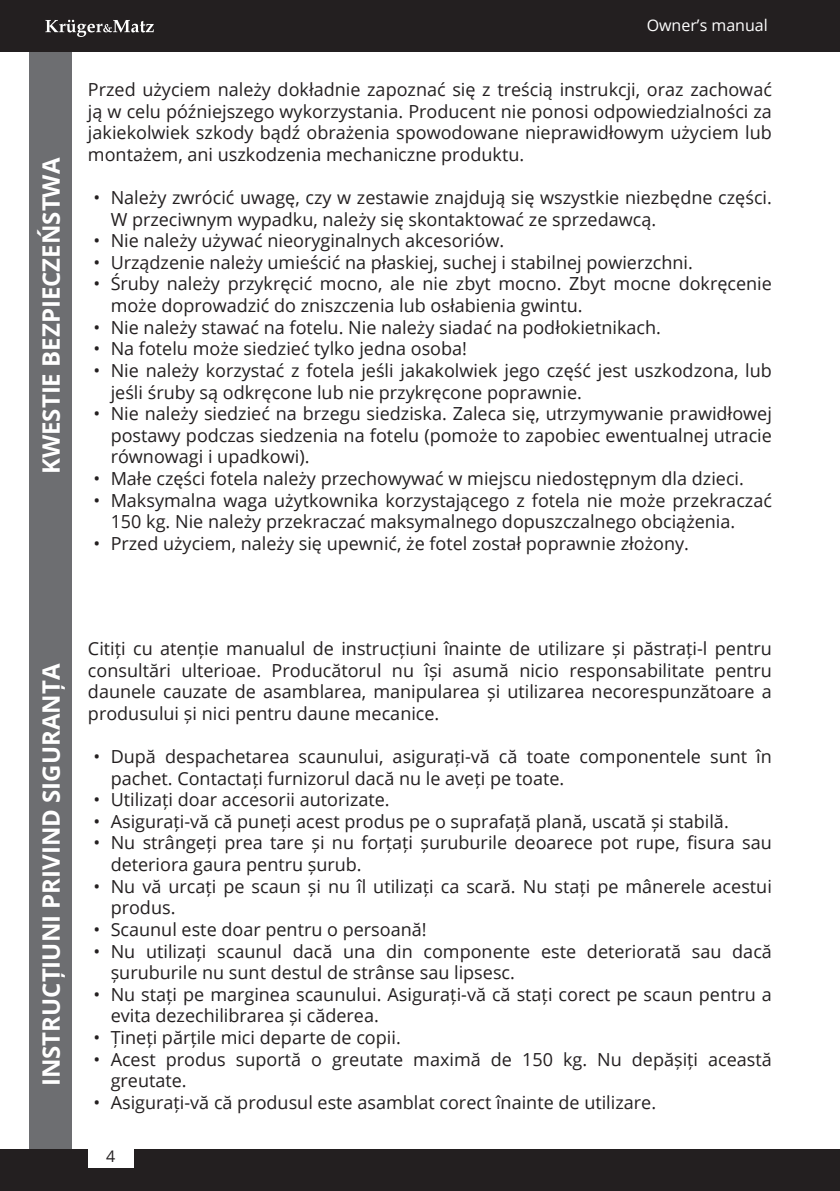
<style>
.page{position:relative;width:840px;height:1191px;background:#fff}
.page>*{position:absolute;margin:0;border:0;box-sizing:border-box;transform-origin:0 0}
.t1{font:700 24px "Open Sans";color:#fff}
.t2{font:18px/21.6px "Open Sans";color:#231f20}
.t3{font:16px "Open Sans";color:#fff}
.t4{font:16px "Open Sans";color:#231f20}
</style>
<div class="page">
<div style="left:30px;top:0;width:42px;height:1191px;background:#6d6e71"></div>
<div style="left:0;top:0;width:839px;height:51px;background:#231f20"></div>
<svg style="left:45px;top:20px;width:109px;height:17px"></svg>
<div style="left:0;top:1149px;width:839px;height:42px;background:#231f20"></div>
<div style="left:88px;top:1144px;width:45px;height:24px;background:#fff"></div>
<h1 class="t1" style="left:34px;top:474px;width:318px;rotate:-90deg">KWESTIE BEZPIECZEŃSTWA</h1>
<p class="t3" style="left:646px;top:18px;width:123px">Owner’s manual</p>
<p class="t2" style="left:88px;top:78px;width:685px;text-align:justify">Przed użyciem należy dokładnie zapoznać się z treścią instrukcji, oraz zachować ją w celu późniejszego wykorzystania. Producent nie ponosi odpowiedzialności za jakiekolwiek szkody bądź obrażenia spowodowane nieprawidłowym użyciem lub montażem, ani uszkodzenia mechaniczne produktu.</p>
<p class="t2" style="left:111px;top:186px;width:662px;text-indent:-17px">• Należy zwrócić uwagę, czy w zestawie znajdują się wszystkie niezbędne części.<br>W przeciwnym wypadku, należy się skontaktować ze sprzedawcą.</p>
<p class="t2" style="left:94px;top:229px;width:412px">• Nie należy używać nieoryginalnych akcesoriów.</p>
<p class="t2" style="left:94px;top:251px;width:600px">• Urządzenie należy umieścić na płaskiej, suchej i stabilnej powierzchni.</p>
<p class="t2" style="left:111px;top:273px;width:662px;text-indent:-17px">• Śruby należy przykręcić mocno, ale nie zbyt mocno. Zbyt mocne dokręcenie może doprowadzić do zniszczenia lub osłabienia gwintu.</p>
<p class="t2" style="left:94px;top:316px;width:568px">• Nie należy stawać na fotelu. Nie należy siadać na podłokietnikach.</p>
<p class="t2" style="left:94px;top:337px;width:375px">• Na fotelu może siedzieć tylko jedna osoba!</p>
<p class="t2" style="left:111px;top:359px;width:662px;text-indent:-17px">• Nie należy korzystać z fotela jeśli jakakolwiek jego część jest uszkodzona, lub jeśli śruby są odkręcone lub nie przykręcone poprawnie.</p>
<p class="t2" style="left:111px;top:402px;width:662px;text-align:justify;text-indent:-17px">• Nie należy siedzieć na brzegu siedziska. Zaleca się, utrzymywanie prawidłowej postawy podczas siedzenia na fotelu (pomoże to zapobiec ewentualnej utracie równowagi i upadkowi).</p>
<p class="t2" style="left:94px;top:467px;width:651px">• Małe części fotela należy przechowywać w miejscu niedostępnym dla dzieci.</p>
<p class="t2" style="left:111px;top:489px;width:662px;text-indent:-17px">• Maksymalna waga użytkownika korzystającego z fotela nie może przekraczać<br>150 kg. Nie należy przekraczać maksymalnego dopuszczalnego obciążenia.</p>
<p class="t2" style="left:94px;top:532px;width:596px">• Przed użyciem, należy się upewnić, że fotel został poprawnie złożony.</p>
<h1 class="t1" style="left:34px;top:1086px;width:424px;rotate:-90deg">INSTRUCȚIUNI PRIVIND SIGURANȚA</h1>
<p class="t2" style="left:88px;top:637px;width:685px;text-align:justify">Citiți cu atenție manualul de instrucțiuni înainte de utilizare și păstrați-l pentru consultări ulterioae. Producătorul nu își asumă nicio responsabilitate pentru daunele cauzate de asamblarea, manipularea și utilizarea necorespunzătoare a produsului și nici pentru daune mecanice.</p>
<p class="t2" style="left:111px;top:745px;width:662px;text-indent:-17px">• După despachetarea scaunului, asigurați-vă că toate componentele sunt în pachet. Contactați furnizorul dacă nu le aveți pe toate.</p>
<p class="t2" style="left:94px;top:788px;width:297px">• Utilizați doar accesorii autorizate.</p>
<p class="t2" style="left:94px;top:810px;width:636px">• Asigurați-vă că puneți acest produs pe o suprafață plană, uscată și stabilă.</p>
<p class="t2" style="left:111px;top:831px;width:662px;text-indent:-17px">• Nu strângeți prea tare și nu forțați șuruburile deoarece pot rupe, fisura sau deteriora gaura pentru șurub.</p>
<p class="t2" style="left:111px;top:875px;width:662px;text-indent:-17px">• Nu vă urcați pe scaun și nu îl utilizați ca scară. Nu stați pe mânerele acestui produs.</p>
<p class="t2" style="left:94px;top:918px;width:334px">• Scaunul este doar pentru o persoană!</p>
<p class="t2" style="left:111px;top:939px;width:662px;text-indent:-17px">• Nu utilizați scaunul dacă una din componente este deteriorată sau dacă șuruburile nu sunt destul de strânse sau lipsesc.</p>
<p class="t2" style="left:111px;top:983px;width:662px;text-indent:-17px">• Nu stați pe marginea scaunului. Asigurați-vă că stați corect pe scaun pentru a evita dezechilibrarea și căderea.</p>
<p class="t2" style="left:94px;top:1026px;width:308px">• Țineți părțile mici departe de copii.</p>
<p class="t2" style="left:111px;top:1047px;width:662px;text-indent:-17px">• Acest produs suportă o greutate maximă de 150 kg. Nu depășiți această greutate.</p>
<p class="t2" style="left:94px;top:1091px;width:563px">• Asigurați-vă că produsul este asamblat corect înainte de utilizare.</p>
<p class="t4" style="left:106px;top:1149px;width:11px">4</p>
</div>
